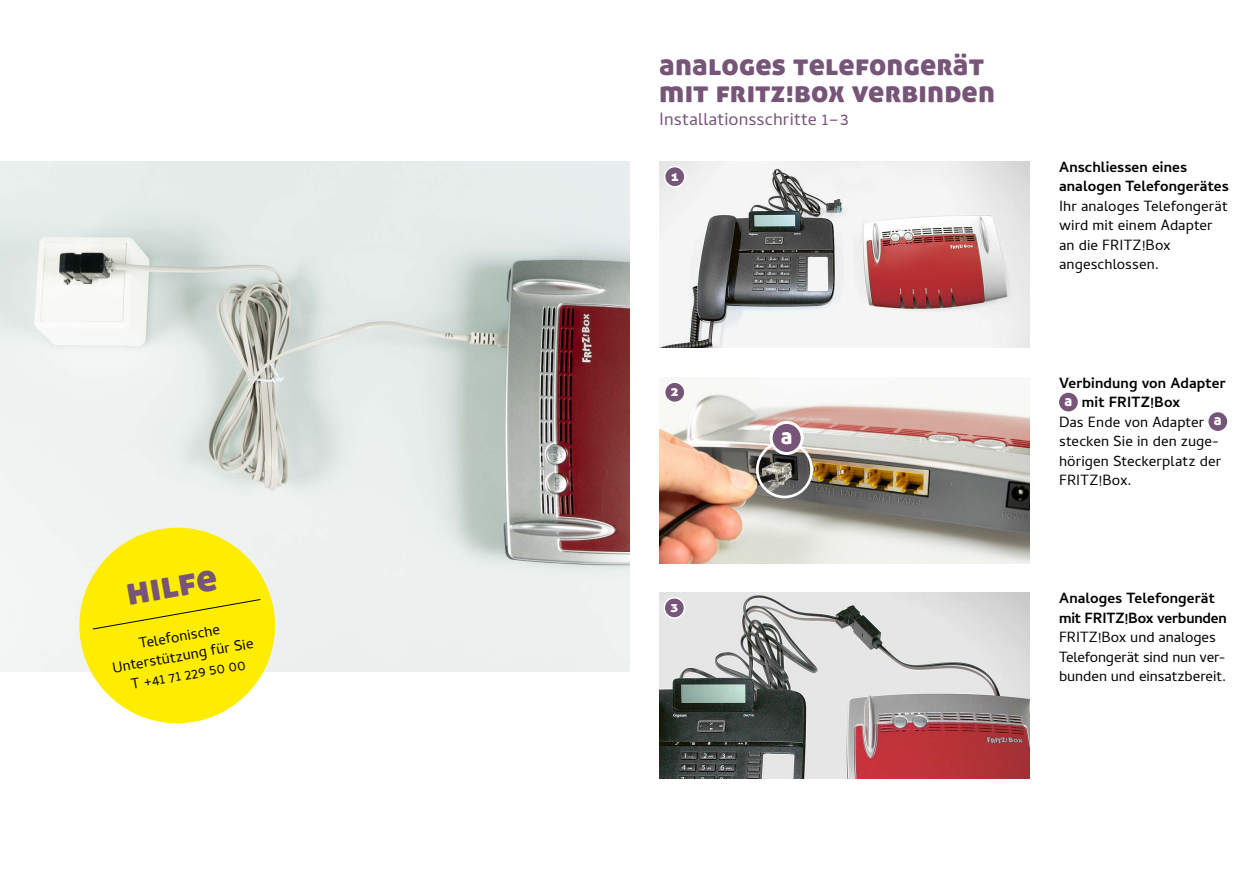
<style>
.page{position:relative;width:1259px;height:893px;background:#fff}
.page>*{position:absolute;margin:0;border:0;box-sizing:border-box;transform-origin:0 0}
.t1{font:39px "Aller Display";color:#765579}
.t2{font:30px/27px "Aller Display";letter-spacing:.01em;color:#765579}
.t3{font:22.5px "Aller Display";color:#fff}
.t4{font:18px "Cambay";letter-spacing:.01em;color:#765579}
.t5{font:15px/19.5px "Cambay";color:#000}
.t6{font:700 15px/19.5px "Cambay";letter-spacing:.005em;color:#000}
.t7{font:15px "Aller Display";color:#fff}
.s1{font-family:"Aller Display";font-weight:400;color:#fff}
.s2{font-family:"Aller Display";color:#fff}
</style>
<div class="page">
<img style="left:659px;top:377px;width:370px;height:186px">
<img style="left:659px;top:162px;width:370px;height:185px">
<div style="left:1059px;top:393px;width:18px;height:18px;background:#765579;border-radius:50%"></div>
<div style="left:1208px;top:412px;width:19px;height:19px;background:#765579;border-radius:50%"></div>
<div style="left:664px;top:167px;width:21px;height:20px;background:#765579;border-radius:50%"></div>
<div style="left:664px;top:166px;width:21px;height:22px;border:2px solid #fff;border-radius:50%"></div>
<div style="left:664px;top:382px;width:21px;height:20px;background:#765579;border-radius:50%"></div>
<div style="left:664px;top:381px;width:21px;height:22px;border:2px solid #fff;border-radius:50%"></div>
<img style="left:659px;top:593px;width:370px;height:186px">
<div style="left:664px;top:598px;width:20px;height:20px;background:#765579;border-radius:50%"></div>
<div style="left:663px;top:597px;width:22px;height:22px;border:2px solid #fff;border-radius:50%"></div>
<div style="left:756px;top:441px;width:57px;height:57px;border:3px solid #fff;border-radius:50%"></div>
<div style="left:771px;top:422px;width:31px;height:31px;background:#765579;border-radius:50%"></div>
<div style="left:769px;top:421px;width:34px;height:34px;border:3px solid #fff;border-radius:50%"></div>
<img style="left:0;top:162px;width:629px;height:510px">
<svg style="left:71px;top:520px;width:212px;height:204px"></svg>
<h1 class="t1" style="left:122px;top:567px;width:93px;rotate:-10deg">hilfe</h1>
<p class="t5" style="left:107px;top:639px;width:144px;text-align:center;rotate:-10deg">Telefonische<br>Unterstützung für Sie<br>T +41 71 229 50 00</p>
<h2 class="t2" style="left:659px;top:51px;width:337px">analoges telefongerät mit fritz!box verbinden</h2>
<p class="t4" style="left:659px;top:108px;width:191px">Installationsschritte 1–3</p>
<p class="t7" style="left:671px;top:166px;width:9px">1</p>
<p class="t7" style="left:671px;top:381px;width:9px">2</p>
<p class="t7" style="left:670px;top:597px;width:9px">3</p>
<h3 class="t3" style="left:781px;top:421px;width:13px">a</h3>
<p class="t6" style="left:1059px;top:157px;width:171px">Anschliessen eines analogen Telefongerätes</p>
<p class="t5" style="left:1059px;top:196px;width:170px">Ihr analoges Telefongerät wird mit einem Adapter an die FRITZ!Box angeschlossen.</p>
<p class="t6" style="left:1059px;top:373px;width:168px">Verbindung von Adapter</p>
<p class="t6" style="left:1064px;top:392px;width:117px"><span class="s1">a</span> mit FRITZ!Box</p>
<p class="t5" style="left:1059px;top:412px;width:164px">Das Ende von Adapter <span class="s2">a</span></p>
<p class="t5" style="left:1059px;top:431px;width:161px">stecken Sie in den zuge-</p>
<p class="t5" style="left:1059px;top:451px;width:164px">hörigen Steckerplatz der</p>
<p class="t5" style="left:1059px;top:470px;width:74px">FRITZ!Box.</p>
<p class="t6" style="left:1059px;top:588px;width:169px">Analoges Telefongerät mit FRITZ!Box verbunden</p>
<p class="t5" style="left:1059px;top:627px;width:169px">FRITZ!Box und analoges<br>Telefongerät sind nun ver&shy;bunden und einsatzbereit.</p>
</div>
